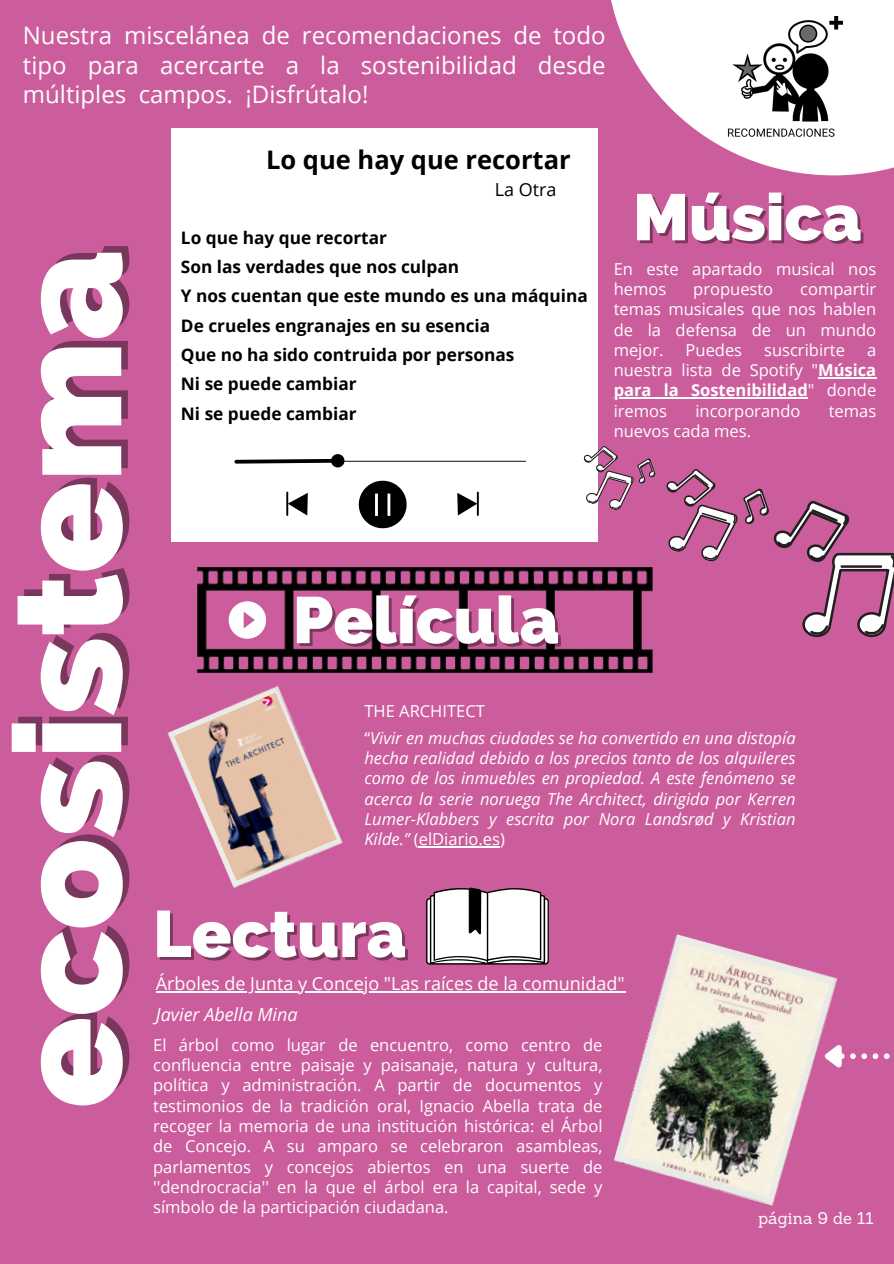
<style>
.page{position:relative;width:894px;height:1264px;background:#fff}
.page>*{position:absolute;margin:0;border:0;box-sizing:border-box;transform-origin:0 0}
.t1{font:800 150px "Raleway";color:#fff}
.t2{font:800 65.4px "Raleway";color:#fff}
.t3{font:700 25.5px "Open Sans";color:#000}
.t4{font:24px/29.2px "Open Sans";color:#fefefe;text-align:justify}
.t5{font:18px "Open Sans";color:#fefefe}
.t6{font:italic 18px "Open Sans";color:#fefefe}
.t7{font:18px "Open Sans";color:#000}
.t8{font:700 17.25px/29.2px "Open Sans";color:#000}
.t9{font:16.5px/20.2px "Open Sans";color:#fefefe;text-align:justify}
.t10{font:italic 16.5px/20.2px "Open Sans";color:#fefefe;text-align:justify}
.t11{font:700 16.5px/20.2px "Open Sans";color:#fefefe}
.t12{font:16.5px "Open Sans";color:#fff}
.t13{font:16.5px "Sanchez";color:#fefefe}
.s1{font-weight:700}
.s2{font-weight:400}
.s3{font-style:normal}
</style>
<div class="page">
<div style="left:0;top:0;width:893px;height:1263px;background:#cc5d9c"></div>
<div style="left:171px;top:128px;width:426px;height:413px;background:#fff"></div>
<svg style="left:611px;top:0;width:282px;height:175px;fill:#fff"></svg>
<img style="left:719px;top:16px;width:122px;height:123px">
<svg style="left:579px;top:441px;width:314px;height:196px"></svg>
<svg style="left:837px;top:1045px;width:53px;height:23px"></svg>
<svg style="left:426px;top:887px;width:122px;height:77px"></svg>
<svg style="left:197px;top:567px;width:455px;height:105px"></svg>
<img style="left:613px;top:934px;width:224px;height:272px">
<img style="left:623px;top:942px;width:205px;height:254px">
<img style="left:167px;top:685px;width:176px;height:203px">
<img style="left:174px;top:692px;width:162px;height:188px">
<svg style="left:234px;top:454px;width:292px;height:13px"></svg>
<svg style="left:359px;top:481px;width:47px;height:47px"></svg>
<svg style="left:288px;top:493px;width:20px;height:22px"></svg>
<hr style="left:286px;top:491px;width:2px;height:25px;background:#000">
<svg style="left:457px;top:493px;width:19px;height:22px"></svg>
<hr style="left:476px;top:491px;width:2px;height:25px;background:#000">
<hr style="left:375px;top:493px;width:3px;height:23px;background:#fff">
<hr style="left:387px;top:493px;width:3px;height:23px;background:#fff">
<hr style="left:817px;top:377px;width:59px;height:1px;background:#fefefe">
<hr style="left:613px;top:397px;width:194px;height:1px;background:#fefefe">
<hr style="left:156px;top:991px;width:469px;height:1px;background:#fefefe">
<hr style="left:419px;top:846px;width:81px;height:1px;background:#fefefe">
<p class="t4" style="left:23px;top:21px;width:584px">Nuestra miscelánea de recomendaciones de todo tipo para acercarte a la sostenibilidad desde múltiples campos. ¡Disfrútalo!</p>
<p class="t1" style="left:-20px;top:1108px;width:859px;rotate:-90deg">ecosistema</p>
<p class="t3" style="left:266px;top:142px;width:306px">Lo que hay que recortar</p>
<h1 class="t7" style="left:494px;top:176px;width:63px">La Otra</h1>
<p class="t8" style="left:181px;top:223px;width:408px">Lo que hay que recortar<br>Son las verdades que nos culpan<br>Y nos cuentan que este mundo es una máquina<br>De crueles engranajes en su esencia<br>Que no ha sido contruida por personas<br>Ni se puede cambiar<br>Ni se puede cambiar</p>
<p class="t2" style="left:633px;top:179px;width:230px">Música</p>
<p class="t9" style="left:613px;top:258px;width:264px">En este apartado musical nos hemos</p>
<p class="t9" style="left:613px;top:278px;width:264px;text-indent:187px">compartir temas musicales que nos hablen de la defensa de un mundo mejor.</p>
<p class="t9" style="left:693px;top:278px;width:81px">propuesto</p>
<p class="t9" style="left:685px;top:339px;width:58px">Puedes</p>
<p class="t9" style="left:764px;top:339px;width:82px">suscribirte</p>
<p class="t9" style="left:613px;top:339px;width:264px;text-align:right">a<br>nuestra lista de Spotify "<span class="s1">Música</span></p>
<p class="t11" style="left:613px;top:380px;width:264px">para la Sostenibilidad<span class="s2">" donde iremos</span></p>
<p class="t9" style="left:695px;top:400px;width:106px">incorporando</p>
<p class="t9" style="left:828px;top:400px;width:49px">temas</p>
<p class="t9" style="left:613px;top:420px;width:139px">nuevos cada mes.</p>
<p class="t2" style="left:293px;top:581px;width:267px">Película</p>
<p class="t12" style="left:364px;top:699px;width:122px">THE ARCHITECT</p>
<p class="t10" style="left:364px;top:727px;width:432px"><span class="s3">“</span>Vivir en muchas ciudades se ha convertido en una distopía hecha realidad debido a los precios tanto de los alquileres como de los inmuebles en propiedad. A este fenómeno se acerca la serie noruega The Architect, dirigida por Kerren Lumer-Klabbers y escrita por Nora Landsrød y Kristian Kilde.” <span class="s3">(elDiario.es)</span></p>
<p class="t2" style="left:153px;top:895px;width:254px">Lectura</p>
<h2 class="t5" style="left:156px;top:970px;width:470px">Árboles de Junta y Concejo "Las raíces de la comunidad"</h2>
<h6 class="t6" style="left:156px;top:1002px;width:143px">Javier Abella Mina</h6>
<h2 class="t9" style="left:153px;top:1034px;width:450px">El árbol como lugar de encuentro, como centro de confluencia entre paisaje y paisanaje, natura y cultura, política y administración. A partir de documentos y testimonios de la tradición oral, Ignacio Abella trata de recoger la memoria de una institución histórica: el Árbol de Concejo. A su amparo se celebraron asambleas, parlamentos y concejos abiertos en una suerte de ''dendrocracia'' en la que el árbol era la capital, sede y símbolo de la participación ciudadana.</h2>
<p class="t13" style="left:758px;top:1206px;width:117px">página 9 de 11</p>
</div>
